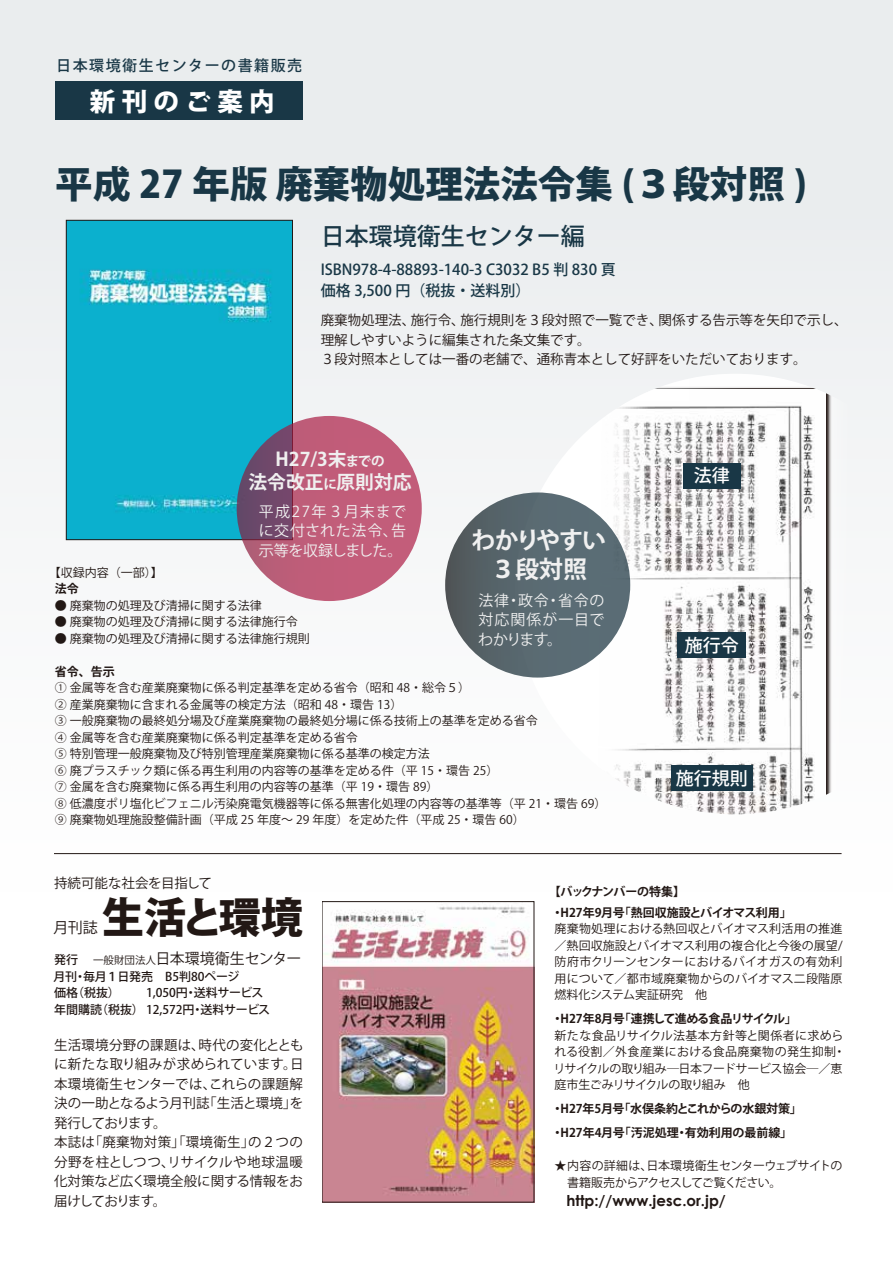
<style>
.page{position:relative;width:893px;height:1263px;background:#fff}
.page>*{position:absolute;margin:0;border:0;box-sizing:border-box;transform-origin:0 0}
.t1{font:800 42px "Koz Go Pro";letter-spacing:-.055em;color:#221815}
.t2{font:800 37.5px "Koz Go Pro";color:#193746}
.t3{font:800 25.5px "Koz Go Pro";letter-spacing:.25em;color:#fff}
.t4{font:500 24px "Koz Go Pro";color:#193746}
.t5{font:700 24px/28.8px "Koz Go Pro";letter-spacing:-.03em;color:#f0f0f0;text-align:center}
.t6{font:700 18.75px/22.5px "Koz Go Pro";color:#f0f0f0;text-align:center}
.t7{font:500 18px "Koz Go Pro";color:#fff}
.t8{font:15px/19.5px "Koz Go Pro";letter-spacing:.045em;color:#f0f0f0;text-align:justify}
.t9{font:500 15px/21px "Koz Go Pro";color:#193746}
.t10{font:700 15px "Century Gothic";color:#221815}
.t11{font:15px "Koz Go Pro";letter-spacing:-.01em;color:#221815}
.t12{font:500 15px "Koz Go Pro";letter-spacing:.1em;color:#193746}
.t13{font:13.5px/19.5px "Koz Go Pro";color:#221815}
.t14{font:12px/16.5px "Koz Go Pro";color:#221815}
.t15{font:500 12px/16.5px "Koz Go Pro";color:#221815}
.t16{font:700 12px/24px "Koz Go Pro";letter-spacing:-.005em;color:#221815}
.t17{font:12px/16.5px "Koz Go Pro";letter-spacing:-.035em;color:#221815}
.t18{font:700 12px/21px "Koz Go Pro";letter-spacing:-.03em;color:#221815}
.s1{font-size:13.5px}
.s2{font-weight:700}
.s3{font-size:10.5px}
</style>
<div class="page">
<div style="left:0;top:0;width:893px;height:1010px;background:linear-gradient(to right,#f6f7f8,#f1f2f3)"></div>
<div style="left:55px;top:82px;width:248px;height:38px;background:#193746"></div>
<img style="left:68px;top:222px;width:223px;height:316px">
<div style="left:66px;top:220px;width:227px;height:320px;border:1px solid #221815"></div>
<svg style="left:237px;top:416px;width:185px;height:185px;background:#b05876"></svg>
<hr style="left:54px;top:853px;width:788px;height:1px;background:#221815">
<svg style="left:515px;top:374px;width:378px;height:440px"></svg>
<img style="left:570px;top:385px;width:264px;height:429px">
<svg style="left:572px;top:388px;width:254px;height:426px"></svg>
<img style="left:583px;top:401px;width:231px;height:413px">
<div style="left:683px;top:463px;width:58px;height:25px;background:#193746"></div>
<div style="left:678px;top:632px;width:68px;height:26px;background:#193746"></div>
<div style="left:671px;top:765px;width:81px;height:26px;background:#193746"></div>
<div style="left:445px;top:492px;width:185px;height:186px;background:linear-gradient(to right,#545d61,#5c727c);border-radius:50%"></div>
<img style="left:324px;top:903px;width:208px;height:297px">
<p class="t12" style="left:56px;top:56px;width:248px">日本環境衛生センターの書籍販売</p>
<p class="t3" style="left:90px;top:85px;width:186px">新刊のご案内</p>
<p class="t2" style="left:55px;top:160px;width:753px">平成 27 年版 廃棄物処理法法令集 (３段対照 )</p>
<p class="t4" style="left:321px;top:221px;width:265px">日本環境衛生センター編</p>
<p class="t9" style="left:321px;top:259px;width:297px">ISBN978-4-88893-140-3 C3032 B5 判 830 頁価格 3,500 円（税抜・送料別）</p>
<p class="t13" style="left:321px;top:311px;width:528px">廃棄物処理法、施行令、施行規則を３段対照で一覧でき、関係する告示等を矢印で示し、理解しやすいように編集された条文集です。<br>３段対照本としては一番の老舗で、通称青本として好評をいただいております。</p>
<p class="t6" style="left:248px;top:449px;width:165px">H27/3末<span class="s1">までの<br></span>法令改正<span class="s1">に</span>原則対応</p>
<p class="t8" style="left:259px;top:502px;width:149px">平成27年３月末までに交付された法令、告示等を収録しました。</p>
<p class="t5" style="left:471px;top:527px;width:136px">わかりやすい<br>３段対照</p>
<p class="t14" style="left:55px;top:564px;width:109px;text-indent:-6px">【収録内容（一部）】<span class="s2">法令</span></p>
<p class="t14" style="left:55px;top:597px;width:208px">● 廃棄物の処理及び清掃に関する法律</p>
<p class="t14" style="left:55px;top:614px;width:244px">● 廃棄物の処理及び清掃に関する法律施行令</p>
<p class="t14" style="left:55px;top:630px;width:256px">● 廃棄物の処理及び清掃に関する法律施行規則</p>
<p class="t14" style="left:55px;top:663px;width:553px"><span class="s2">省令、告示<br></span>① 金属等を含む産業廃棄物に係る判定基準を定める省令（昭和 48・総令５）<br>② 産業廃棄物に含まれる金属等の検定方法（昭和 48・環告 13）<br>③ 一般廃棄物の最終処分場及び産業廃棄物の最終処分場に係る技術上の基準を定める省令<br>④ 金属等を含む産業廃棄物に係る判定基準を定める省令<br>⑤ 特別管理一般廃棄物及び特別管理産業廃棄物に係る基準の検定方法<br>⑥ 廃プラスチック類に係る再生利用の内容等の基準を定める件（平 15・環告 25）<br>⑦ 金属を含む廃棄物に係る再生利用の内容等の基準（平 19・環告 89）<br>⑧ 低濃度ポリ塩化ビフェニル汚染廃電気機器等に係る無害化処理の内容等の基準等（平 21・環告 69）⑨ 廃棄物処理施設整備計画（平成 25 年度～ 29 年度）を定めた件（平成 25・環告 60）</p>
<p class="t8" style="left:478px;top:591px;width:128px">法律・政令・省令の対応関係が一目でわかります。</p>
<p class="t7" style="left:694px;top:464px;width:37px">法律</p>
<p class="t7" style="left:685px;top:634px;width:55px">施行令</p>
<p class="t7" style="left:676px;top:767px;width:73px">施行規則</p>
<p class="t13" style="left:54px;top:874px;width:160px">持続可能な社会を目指して</p>
<p class="t11" style="left:54px;top:918px;width:46px">月刊誌</p>
<p class="t1" style="left:102px;top:890px;width:202px">生活と環境</p>
<p class="t15" style="left:54px;top:952px;width:25px">発行</p>
<p class="t11" style="left:93px;top:949px;width:210px"><span class="s3">一般財団法人</span>日本環境衛生センター</p>
<p class="t15" style="left:54px;top:969px;width:187px">月刊・毎月１日発売　B5判80ページ価格（税抜）</p>
<p class="t15" style="left:54px;top:985px;width:218px;text-indent:92px">1,050円・送料サービス年間購読（税抜） 12,572円・送料サービス</p>
<p class="t13" style="left:54px;top:1035px;width:251px">生活環境分野の課題は、時代の変化とともに新たな取り組みが求められています。日本環境衛生センターでは、これらの課題解決の一助となるよう月刊誌「生活と環境」を発行しております。<br>本誌は「廃棄物対策」「環境衛生」の２つの分野を柱としつつ、リサイクルや地球温暖化対策など広く環境全般に関する情報をお届けしております。</p>
<p class="t18" style="left:549px;top:881px;width:245px">【バックナンバーの特集】<br>・H27年9月号「熱回収施設とバイオマス利用」</p>
<p class="t14" style="left:555px;top:921px;width:290px;text-align:justify">廃棄物処理における熱回収とバイオマス利活用の推進／熱回収施設とバイオマス利用の複合化と今後の展望/防府市クリーンセンターにおけるバイオガスの有効利用について／都市域廃棄物からのバイオマス二段階原燃料化システム実証研究　他</p>
<p class="t14" style="left:552px;top:1011px;width:296px"><span class="s2">・H27年8月号「連携して進める食品リサイクル」<br></span>新たな食品リサイクル法基本方針等と関係者に求められる役割／外食産業における食品廃棄物の発生抑制・リサイクルの取り組み―日本フードサービス協会―／恵庭市生ごみリサイクルの取り組み　他</p>
<p class="t16" style="left:552px;top:1097px;width:252px">・H27年5月号「水俣条約とこれからの水銀対策」・H27年4月号「汚泥処理・有効利用の最前線」</p>
<p class="t17" style="left:567px;top:1158px;width:277px;text-indent:-13px">★ 内容の詳細は、日本環境衛生センターウェブサイトの書籍販売からアクセスしてご覧ください。</p>
<p class="t10" style="left:567px;top:1189px;width:161px">http://www.jesc.or.jp/</p>
</div>
